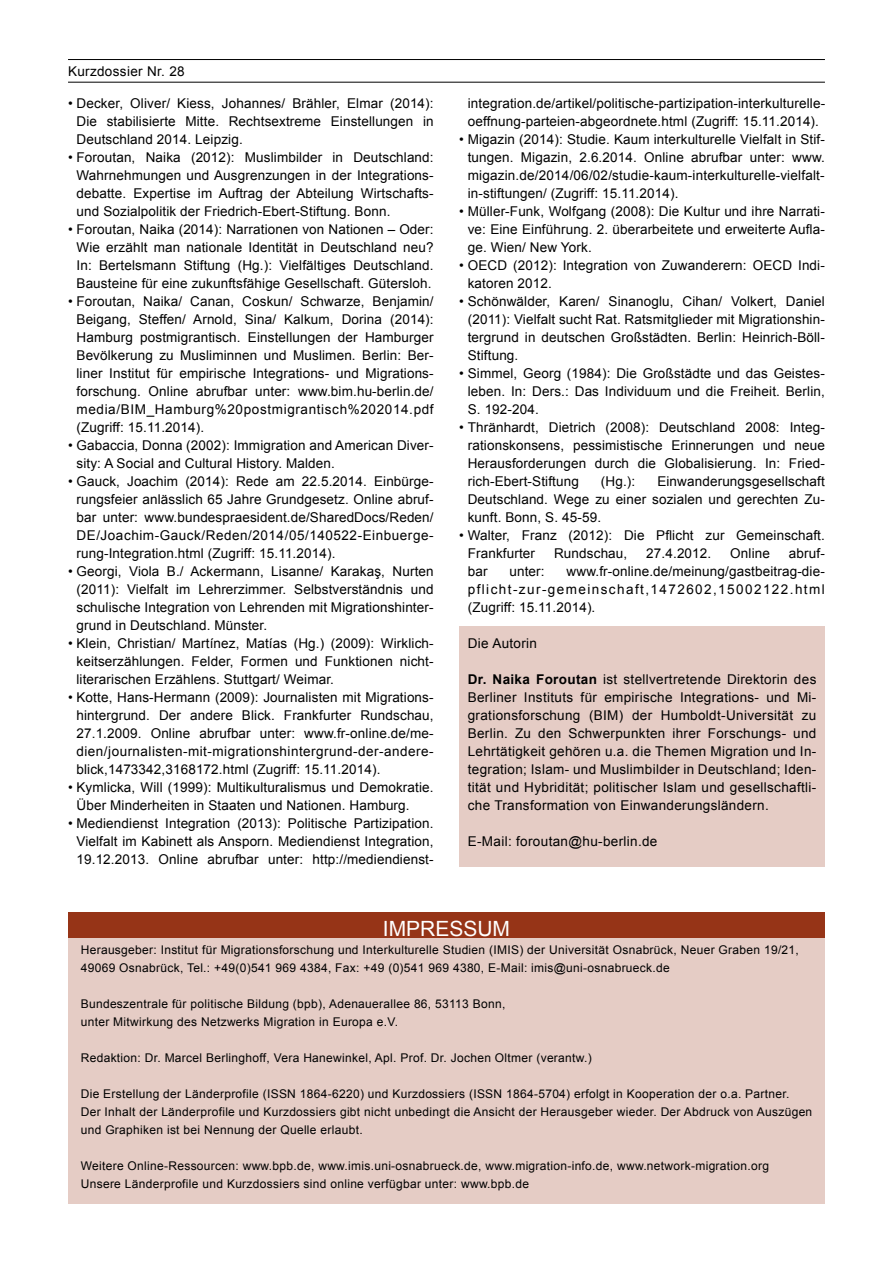
<style>
.page{position:relative;width:893px;height:1263px;background:#fff}
.page>*{position:absolute;margin:0;border:0;box-sizing:border-box;transform-origin:0 0}
.t1{font:21px "Arial";color:#fff}
.t2{font:13.5px/18px "Arial";letter-spacing:.01em;color:#000;text-align:justify}
.t3{font:12px/18px "Arial";letter-spacing:.025em;color:#000}
.s1{font-weight:700}
</style>
<div class="page">
<hr style="left:68px;top:59px;width:757px;height:1px;background:#000">
<hr style="left:68px;top:82px;width:757px;height:1px;background:#000">
<div style="left:459px;top:626px;width:366px;height:240px;background:#e5ccc5"></div>
<div style="left:68px;top:938px;width:757px;height:265px;background:#e5ccc5"></div>
<div style="left:68px;top:912px;width:757px;height:26px;background:#963417"></div>
<p class="t2" style="left:68px;top:62px;width:118px">Kurzdossier Nr. 28</p>
<p class="t2" style="left:77px;top:94px;width:359px;text-indent:-9px">• Decker, Oliver/ Kiess, Johannes/ Brähler, Elmar (2014):<br>Die stabilisierte Mitte. Rechtsextreme Einstellungen in Deutschland 2014. Leipzig.</p>
<p class="t2" style="left:77px;top:148px;width:359px;text-indent:-9px">• Foroutan, Naika (2012): Muslimbilder in Deutschland:<br>Wahrnehmungen und Ausgrenzungen in der Integrations&shy;debatte. Expertise im Auftrag der Abteilung Wirtschafts&shy;und Sozialpolitik der Friedrich-Ebert-Stiftung. Bonn.</p>
<p class="t2" style="left:77px;top:220px;width:359px;text-indent:-9px">• Foroutan, Naika (2014): Narrationen von Nationen – Oder:<br>Wie erzählt man nationale Identität in Deutschland neu?<br>In: Bertelsmann Stiftung (Hg.): Vielfältiges Deutschland.<br>Bausteine für eine zukunftsfähige Gesellschaft. Gütersloh.</p>
<p class="t2" style="left:77px;top:292px;width:359px;text-indent:-9px">• Foroutan, Naika/ Canan, Coskun/ Schwarze, Benjamin/ Beigang, Steffen/ Arnold, Sina/ Kalkum, Dorina (2014):<br>Hamburg postmigrantisch. Einstellungen der Hamburger Bevölkerung zu Musliminnen und Muslimen. Berlin: Ber&shy;liner Institut für empirische Integrations- und Migrations&shy;forschung. Online abrufbar unter: www.bim.hu-berlin.de/ media/BIM_Hamburg%20postmigrantisch%202014.pdf (Zugriff: 15.11.2014).</p>
<p class="t2" style="left:77px;top:436px;width:359px;text-indent:-9px">• Gabaccia, Donna (2002): Immigration and American Diver&shy;sity: A Social and Cultural History. Malden.</p>
<p class="t2" style="left:77px;top:472px;width:359px;text-indent:-9px">• Gauck, Joachim (2014): Rede am 22.5.2014. Einbürge&shy;rungsfeier anlässlich 65 Jahre Grundgesetz. Online abruf&shy;bar unter: www.bundespraesident.de/SharedDocs/Reden/ DE/Joachim-Gauck/Reden/2014/05/140522-Einbuerge&shy;rung-Integration.html (Zugriff: 15.11.2014).</p>
<p class="t2" style="left:76px;top:562px;width:359px;text-indent:-8px">• Georgi, Viola B./ Ackermann, Lisanne/ Karakaş, Nurten (2011): Vielfalt im Lehrerzimmer. Selbstverständnis und schulische Integration von Lehrenden mit Migrationshinter&shy;grund in Deutschland. Münster.</p>
<p class="t2" style="left:76px;top:634px;width:359px;text-indent:-9px">• Klein, Christian/ Martínez, Matías (Hg.) (2009): Wirklich&shy;keitserzählungen. Felder, Formen und Funktionen nicht&shy;literarischen Erzählens. Stuttgart/ Weimar.</p>
<p class="t2" style="left:76px;top:688px;width:359px;text-indent:-9px">• Kotte, Hans-Hermann (2009): Journalisten mit Migrations&shy;hintergrund. Der andere Blick. Frankfurter Rundschau, 27.1.2009. Online abrufbar unter: www.fr-online.de/me&shy;dien/journalisten-mit-migrationshintergrund-der-andere&shy;blick,1473342,3168172.html (Zugriff: 15.11.2014).</p>
<p class="t2" style="left:76px;top:778px;width:359px;text-indent:-9px">• Kymlicka, Will (1999): Multikulturalismus und Demokratie.<br>Über Minderheiten in Staaten und Nationen. Hamburg.</p>
<p class="t2" style="left:76px;top:814px;width:359px;text-indent:-9px">• Mediendienst Integration (2013): Politische Partizipation.<br>Vielfalt im Kabinett als Ansporn. Mediendienst Integration, 19.12.2013. Online abrufbar unter: http://mediendienst-</p>
<p class="t2" style="left:468px;top:94px;width:359px">integration.de/artikel/politische-partizipation-interkulturelle&shy;oeffnung-parteien-abgeordnete.html (Zugriff: 15.11.2014).</p>
<p class="t2" style="left:468px;top:130px;width:359px;text-indent:-9px">• Migazin (2014): Studie. Kaum interkulturelle Vielfalt in Stif&shy;tungen. Migazin, 2.6.2014. Online abrufbar unter: www. migazin.de/2014/06/02/studie-kaum-interkulturelle-vielfalt&shy;in-stiftungen/ (Zugriff: 15.11.2014).</p>
<p class="t2" style="left:468px;top:202px;width:359px;text-indent:-9px">• Müller-Funk, Wolfgang (2008): Die Kultur und ihre Narrati&shy;ve: Eine Einführung. 2. überarbeitete und erweiterte Aufla&shy;ge. Wien/ New York.</p>
<p class="t2" style="left:468px;top:256px;width:359px;text-indent:-9px">• OECD (2012): Integration von Zuwanderern: OECD Indi&shy;katoren 2012.</p>
<p class="t2" style="left:468px;top:292px;width:359px;text-indent:-9px">• Schönwälder, Karen/ Sinanoglu, Cihan/ Volkert, Daniel (2011): Vielfalt sucht Rat. Ratsmitglieder mit Migrationshin&shy;tergrund in deutschen Großstädten. Berlin: Heinrich-Böll-Stiftung.</p>
<p class="t2" style="left:468px;top:364px;width:359px;text-indent:-9px">• Simmel, Georg (1984): Die Großstädte und das Geistes&shy;leben. In: Ders.: Das Individuum und die Freiheit. Berlin, S. 192-204.</p>
<p class="t2" style="left:468px;top:418px;width:359px;text-indent:-9px">• Thränhardt, Dietrich (2008): Deutschland 2008: Integ&shy;rationskonsens, pessimistische Erinnerungen und neue Herausforderungen durch die Globalisierung. In: Fried&shy;rich-Ebert-Stiftung</p>
<p class="t2" style="left:468px;top:472px;width:359px;text-indent:190px">Einwanderungsgesellschaft Deutschland. Wege zu einer sozialen und gerechten Zu&shy;kunft. Bonn, S. 45-59.</p>
<p class="t2" style="left:468px;top:526px;width:359px;text-indent:-8px">• Walter, Franz (2012): Die Pflicht zur Gemeinschaft.<br>Frankfurter</p>
<p class="t2" style="left:601px;top:472px;width:36px">(Hg.):</p>
<p class="t2" style="left:554px;top:544px;width:75px">Rundschau,</p>
<p class="t2" style="left:646px;top:544px;width:67px">27.4.2012.</p>
<p class="t2" style="left:730px;top:544px;width:41px">Online</p>
<p class="t2" style="left:789px;top:544px;width:37px">abruf-</p>
<p class="t2" style="left:468px;top:562px;width:359px;text-indent:99px">www.fr-online.de/meinung/gastbeitrag-die&shy;pflicht-zur-gemeinschaft,1472602,15002122.html (Zugriff: 15.11.2014).</p>
<p class="t2" style="left:468px;top:562px;width:21px">bar</p>
<p class="t2" style="left:509px;top:562px;width:37px">unter:</p>
<p class="t2" style="left:468px;top:634px;width:71px">Die Autorin</p>
<p class="t2" style="left:468px;top:670px;width:350px"><span class="s1">Dr. Naika Foroutan</span> ist stellvertretende Direktorin des Berliner Instituts für empirische Integrations- und Mi&shy;grationsforschung (BIM) der Humboldt-Universität zu Berlin. Zu den Schwerpunkten ihrer Forschungs- und Lehrtätigkeit gehören u.a. die Themen Migration und In&shy;tegration; Islam- und Muslimbilder in Deutschland; Iden&shy;tität und Hybridität; politischer Islam und gesellschaftli&shy;che Transformation von Einwanderungsländern.</p>
<p class="t2" style="left:468px;top:832px;width:191px">E-Mail: foroutan@hu-berlin.de</p>
<h1 class="t1" style="left:383px;top:914px;width:129px">IMPRESSUM</h1>
<p class="t3" style="left:81px;top:941px;width:720px">Herausgeber: Institut für Migrationsforschung und Interkulturelle Studien (IMIS) der Universität Osnabrück, Neuer Graben 19/21,<br>49069 Osnabrück, Tel.: +49(0)541 969 4384, Fax: +49 (0)541 969 4380, E-Mail: imis@uni-osnabrueck.de</p>
<p class="t3" style="left:81px;top:995px;width:426px">Bundeszentrale für politische Bildung (bpb), Adenauerallee 86, 53113 Bonn, unter Mitwirkung des Netzwerks Migration in Europa e.V.</p>
<p class="t3" style="left:81px;top:1049px;width:512px">Redaktion: Dr. Marcel Berlinghoff, Vera Hanewinkel, Apl. Prof. Dr. Jochen Oltmer (verantw.)</p>
<p class="t3" style="left:81px;top:1085px;width:733px">Die Erstellung der Länderprofile (ISSN 1864-6220) und Kurzdossiers (ISSN 1864-5704) erfolgt in Kooperation der o.a. Partner.<br>Der Inhalt der Länderprofile und Kurzdossiers gibt nicht unbedingt die Ansicht der Herausgeber wieder. Der Abdruck von Auszügen und Graphiken ist bei Nennung der Quelle erlaubt.</p>
<p class="t3" style="left:81px;top:1157px;width:690px">Weitere Online-Ressourcen: www.bpb.de, www.imis.uni-osnabrueck.de, www.migration-info.de, www.network-migration.org<br>Unsere Länderprofile und Kurzdossiers sind online verfügbar unter: www.bpb.de</p>
</div>
